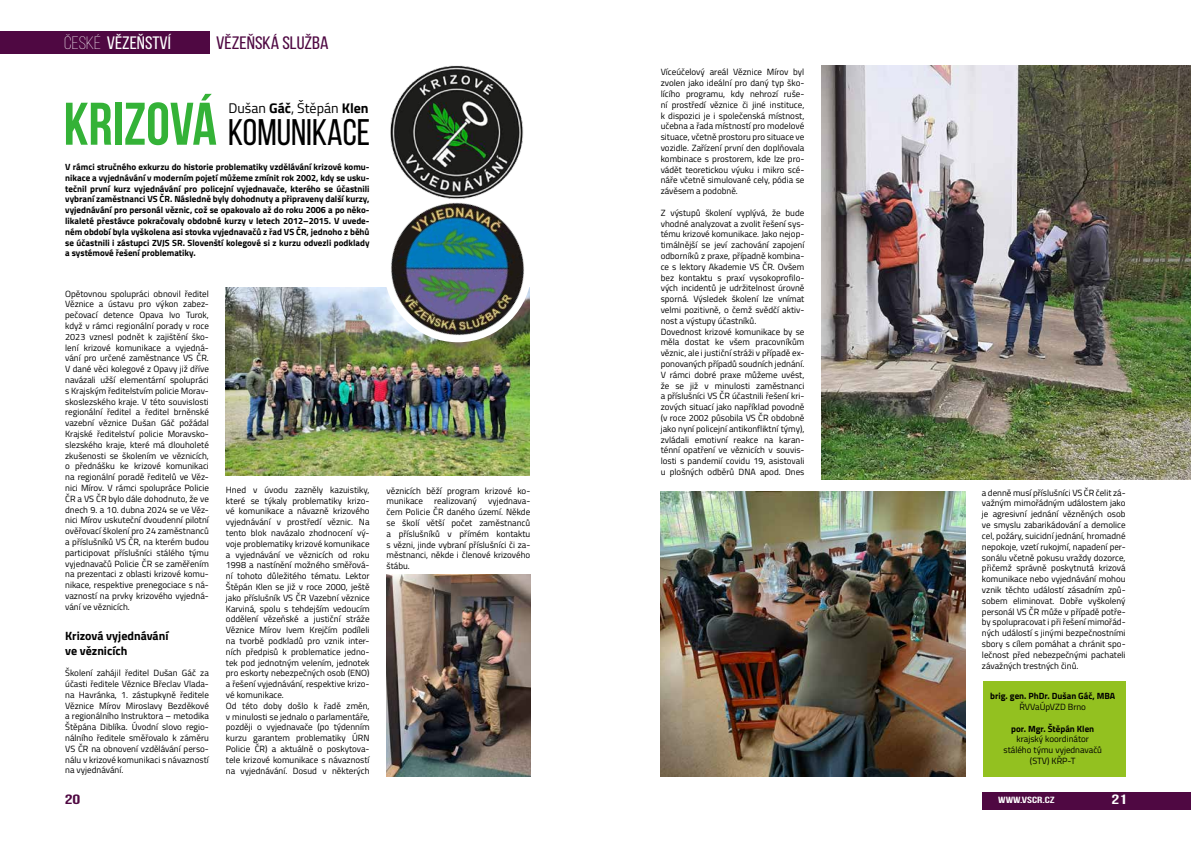
<style>
.page{position:relative;width:1191px;height:842px;background:#fff}
.page>*{position:absolute;margin:0;border:0;box-sizing:border-box;transform-origin:0 0}
.t1{font:37px "Bebas Neue";color:#000}
.t2{font:18px "Bebas Neue";color:#fff;scale:1.1 1}
.t3{font:18px "Bebas Neue";color:#4f0842;scale:1.12 1}
.t4{font:14px "Titillium Web";color:#000}
.t5{font:700 13.5px "Bebas Neue";color:#4f0842;scale:1.47 1}
.t6{font:700 13.5px "Bebas Neue";color:#fff;scale:1.47 1}
.t7{font:700 12px/14.4px "Titillium Web";color:#000}
.t8{font:9px/10.8px "Titillium Web";color:#000;text-align:justify}
.t9{font:700 9px/10.8px "Titillium Web";color:#000;text-align:justify}
.t10{font:700 9px "Bebas Neue";color:#fff;scale:1.47 1}
.s1{font-weight:300}
.s2{font-weight:700;font-size:60px;color:#34b237}
.s3{font-weight:700}
</style>
<div class="page">
<div style="left:982px;top:681px;width:143px;height:96px;background:#93c120"></div>
<div style="left:982px;top:792px;width:209px;height:17px;background:#4f0842"></div>
<div style="left:0;top:32px;width:209px;height:22px;background:#4f0842"></div>
<img style="left:226px;top:288px;width:303px;height:188px">
<img style="left:386px;top:574px;width:144px;height:203px">
<img style="left:821px;top:65px;width:370px;height:414px">
<img style="left:660px;top:492px;width:305px;height:285px">
<img style="left:343px;top:204px;width:187px;height:176px">
<img style="left:390px;top:65px;width:134px;height:139px">
<h2 class="t2" style="left:64px;top:33px;width:98px"><span class="s1">ČESKÉ</span> VĚZEŇSTVÍ</h2>
<h2 class="t3" style="left:216px;top:33px;width:102px">VĚZEŇSKÁ SLUŽBA</h2>
<h1 class="t1" style="left:64px;top:112px;width:308px"><span class="s2">KRIZOVÁ</span> KOMUNIKACE</h1>
<p class="t9" style="left:65px;top:161px;width:306px">V rámci stručného exkurzu do historie problematiky vzdělávání krizové komu&shy;nikace a vyjednávání v moderním pojetí můžeme zmínit rok 2002, kdy se usku&shy;tečnil první kurz vyjednávání pro policejní vyjednavače, kterého se účastnili vybraní zaměstnanci VS ČR. Následně byly dohodnuty a připraveny další kurzy, vyjednávání pro personál věznic, což se opakovalo až do roku 2006 a po něko&shy;likaleté přestávce pokračovaly obdobné kurzy v letech 2012–2015. V uvede&shy;ném období byla vyškolena asi stovka vyjednavačů z řad VS ČR, jednoho z běhů se účastnili i zástupci ZVJS SR. Slovenští kolegové si z kurzu odvezli podklady a systémové řešení problematiky.</p>
<p class="t8" style="left:65px;top:288px;width:145px">Opětovnou spolupráci obnovil ředitel Věznice a ústavu pro výkon zabez&shy;pečovací detence Opava Ivo Turok, když v rámci regionální porady v roce 2023 vznesl podnět k zajištění ško&shy;lení krizové komunikace a vyjedná&shy;vání pro určené zaměstnance VS ČR.<br>V dané věci kolegové z Opavy již dříve navázali užší elementární spolupráci s Krajským ředitelstvím policie Morav&shy;skoslezského kraje. V této souvislosti regionální ředitel a ředitel brněnské vazební věznice Dušan Gáč požádal Krajské ředitelství policie Moravsko&shy;slezského kraje, které má dlouholeté zkušenosti se školením ve věznicích, o přednášku ke krizové komunikaci na regionální poradě ředitelů ve Věz&shy;nici Mírov. V rámci spolupráce Policie ČR a VS ČR bylo dále dohodnuto, že ve dnech 9. a 10. dubna 2024 se ve Věz&shy;nici Mírov uskuteční dvoudenní pilotní ověřovací školení pro 24 zaměstnanců a příslušníků VS ČR, na kterém budou participovat příslušníci stálého týmu vyjednavačů Policie ČR se zaměřením na prezentaci z oblasti krizové komu&shy;nikace, respektive prenegociace s ná&shy;vazností na prvky krizového vyjedná&shy;vání ve věznicích.</p>
<h3 class="t4" style="left:228px;top:98px;width:142px">Dušan <span class="s3">Gáč</span>, Štěpán <span class="s3">Klen</span></h3>
<p class="t8" style="left:226px;top:484px;width:145px;text-align:left">Hned v úvodu zazněly kazuistiky, které se týkaly problematiky krizo&shy;vé komunikace a návazně krizového vyjednávání v prostředí věznic. Na tento blok navázalo zhodnocení vý&shy;voje problematiky krizové komunikace a vyjednávání ve věznicích od roku 1998 a nastínění možného směřová&shy;ní tohoto důležitého tématu. Lektor Štěpán Klen se již v roce 2000, ještě jako příslušník VS ČR Vazební věznice Karviná, spolu s tehdejším vedoucím oddělení vězeňské a justiční stráže Věznice Mírov Ivem Krejčím podíleli na tvorbě podkladů pro vznik inter&shy;ních předpisů k problematice jedno&shy;tek pod jednotným velením, jednotek pro eskorty nebezpečných osob (ENO) a řešení vyjednávání, respektive krizo&shy;vé komunikace.<br>Od této doby došlo k řadě změn, v minulosti se jednalo o parlamentáře, později o vyjednavače (po týdenním kurzu garantem problematiky ÚRN Policie ČR) a aktuálně o poskytova&shy;tele krizové komunikace s návazností na vyjednávání. Dosud v některých</p>
<p class="t8" style="left:386px;top:485px;width:145px">věznicích běží program krizové ko&shy;munikace</p>
<p class="t8" style="left:434px;top:495px;width:44px">realizovaný</p>
<p class="t8" style="left:386px;top:495px;width:145px;text-indent:102px">vyjednava&shy;čem Policie ČR daného území. Někde se školí větší počet zaměstnanců a příslušníků v přímém kontaktu s vězni, jinde vybraní příslušníci či za&shy;městnanci, někde i členové krizového štábu.</p>
<h3 class="t7" style="left:65px;top:628px;width:105px">Krizová vyjednávání ve věznicích</h3>
<p class="t8" style="left:65px;top:667px;width:145px">Školení zahájil ředitel Dušan Gáč za účasti ředitele Věznice Břeclav Vlada&shy;na Havránka, 1. zástupkyně ředitele Věznice Mírov Miroslavy Bezděkové a regionálního Instruktora – metodika Štěpána Diblíka. Úvodní slovo regio&shy;nálního ředitele směřovalo k záměru VS ČR na obnovení vzdělávání perso&shy;nálu v krizové komunikaci s návazností na vyjednávání.</p>
<p class="t8" style="left:660px;top:66px;width:145px">Víceúčelový areál Věznice Mírov byl zvolen jako ideální pro daný typ ško&shy;lícího programu, kdy nehrozí ruše&shy;ní prostředí věznice či jiné instituce, k dispozici je i společenská místnost, učebna a řada místností pro modelové situace, včetně prostoru pro situace ve vozidle. Zařízení první den doplňovala kombinace s prostorem, kde lze pro&shy;vádět teoretickou výuku i mikro scé&shy;náře včetně simulované cely, pódia se závěsem a podobně.</p>
<p class="t8" style="left:660px;top:207px;width:145px;text-align:left">Z výstupů školení vyplývá, že bude vhodné analyzovat a zvolit řešení sys&shy;tému krizové komunikace. Jako nejop&shy;timálnější se jeví zachování zapojení odborníků z praxe, případně kombina&shy;ce s lektory Akademie VS ČR. Ovšem bez kontaktu s praxí vysokoprofilo&shy;vých incidentů je udržitelnost úrovně sporná. Výsledek školení lze vnímat velmi pozitivně, o čemž svědčí aktiv&shy;nost a výstupy účastníků.<br>Dovednost krizové komunikace by se měla dostat ke všem pracovníkům věznic, ale i justiční stráži v případě ex&shy;ponovaných případů soudních jednání.<br>V rámci dobré praxe můžeme uvést, že se již v minulosti zaměstnanci a příslušníci VS ČR účastnili řešení kri&shy;zových situací jako například povodně (v roce 2002 působila VS ČR obdobně jako nyní policejní antikonfliktní týmy), zvládali emotivní reakce na karan&shy;ténní opatření ve věznicích v souvis&shy;losti s pandemií covidu 19, asistovali u plošných odběrů DNA apod. Dnes</p>
<p class="t8" style="left:982px;top:487px;width:145px">a denně musí příslušníci VS ČR čelit zá&shy;važným mimořádným událostem jako je agresivní jednání vězněných osob ve smyslu zabarikádování a demolice cel, požáry, suicidní jednání, hromadné nepokoje, vzetí rukojmí, napadení per&shy;sonálu včetně pokusu vraždy dozorce, přičemž správně poskytnutá krizová komunikace nebo vyjednávání mohou vznik těchto událostí zásadním způ&shy;sobem eliminovat. Dobře vyškolený personál VS ČR může v případě potře&shy;by spolupracovat i při řešení mimořád&shy;ných událostí s jinými bezpečnostními sbory s cílem pomáhat a chránit spo&shy;lečnost před nebezpečnými pachateli závažných trestných činů.</p>
<p class="t9" style="left:990px;top:690px;width:127px">brig. gen. PhDr. Dušan Gáč, MBA</p>
<p class="t8" style="left:1019px;top:701px;width:68px">ŘVVaÚpVZD Brno</p>
<p class="t9" style="left:1011px;top:722px;width:84px">por. Mgr. Štěpán Klen</p>
<p class="t8" style="left:1003px;top:733px;width:100px;text-align:center">krajský koordinátor stálého týmu vyjednavačů (STV) KŘP-T</p>
<h3 class="t5" style="left:65px;top:792px;width:12px">20</h3>
<p class="t10" style="left:998px;top:795px;width:40px">WWW.VSCR.CZ</p>
<h3 class="t6" style="left:1111px;top:792px;width:12px">21</h3>
</div>
